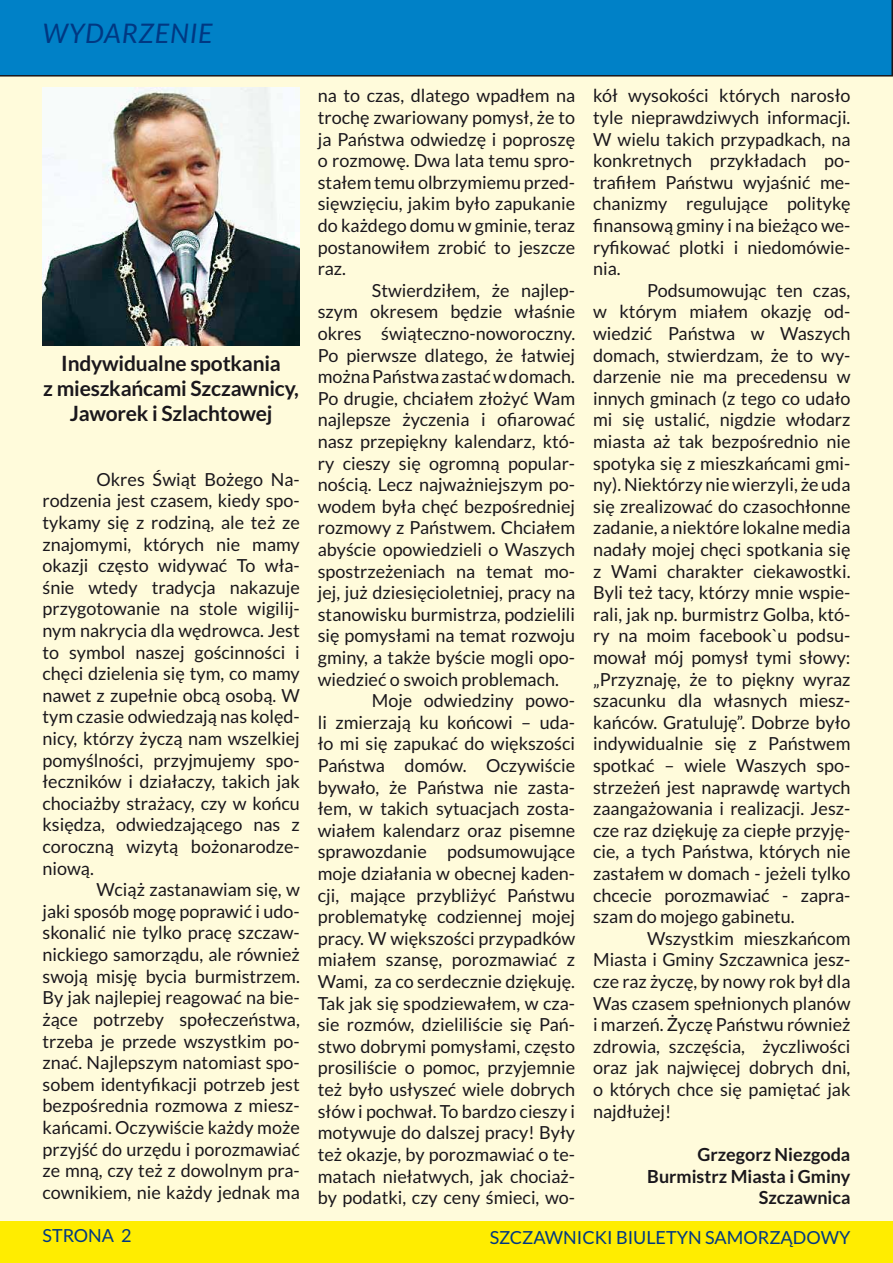
<style>
.page{position:relative;width:893px;height:1263px;background:#fff}
.page>*{position:absolute;margin:0;border:0;box-sizing:border-box;transform-origin:0 0}
.t1{font:italic 27px "Lato";letter-spacing:.03em;color:#003882}
.t2{font:700 21px/25.2px "Lato";letter-spacing:-.01em;color:#1a171c;text-align:center}
.t3{font:18px/21.6px "Lato";color:#1a171c;text-align:justify}
.t4{font:700 18px/21.6px "Lato";color:#1a171c;text-align:right}
.t5{font:18px "Lato";color:#003882}
</style>
<div class="page">
<div style="left:0;top:1220px;width:893px;height:43px;background:#ffed00"></div>
<div style="left:0;top:0;width:893px;height:1220px;background:#fffbdb"></div>
<hr style="left:892px;top:0;width:1px;height:1220px;background:#d3d1e4">
<div style="left:0;top:0;width:893px;height:77px;background:#0081c7"></div>
<img style="left:43px;top:88px;width:257px;height:257px">
<h1 class="t1" style="left:43px;top:18px;width:172px">WYDARZENIE</h1>
<p class="t2" style="left:43px;top:350px;width:257px">Indywidualne spotkania<br>z mieszkańcami Szczawnicy,<br>Jaworek i Szlachtowej</p>
<p class="t3" style="left:43px;top:468px;width:259px;text-indent:54px">Okres Świąt Bożego Na&shy;rodzenia jest czasem, kiedy spo&shy;tykamy się z rodziną, ale też ze znajomymi, których nie mamy okazji często widywać To wła&shy;śnie wtedy tradycja nakazuje przygotowanie na stole wigilij&shy;nym nakrycia dla wędrowca. Jest to symbol naszej gościnności i chęci dzielenia się tym, co mamy nawet z zupełnie obcą osobą. W tym czasie odwiedzają nas kolęd&shy;nicy, którzy życzą nam wszelkiej pomyślności, przyjmujemy spo&shy;łeczników i działaczy, takich jak chociażby strażacy, czy w końcu księdza, odwiedzającego nas z coroczną wizytą bożonarodze&shy;niową.</p>
<p class="t3" style="left:43px;top:879px;width:259px;text-indent:54px">Wciąż zastanawiam się, w jaki sposób mogę poprawić i udo&shy;skonalić nie tylko pracę szczaw&shy;nickiego samorządu, ale również swoją misję bycia burmistrzem.<br>By jak najlepiej reagować na bie&shy;żące potrzeby społeczeństwa, trzeba je przede wszystkim po&shy;znać. Najlepszym natomiast spo&shy;sobem identyfikacji potrzeb jest bezpośrednia rozmowa z miesz&shy;kańcami. Oczywiście każdy może przyjść do urzędu i porozmawiać ze mną, czy też z dowolnym pra&shy;cownikiem, nie każdy jednak ma</p>
<p class="t3" style="left:318px;top:85px;width:259px">na to czas, dlatego wpadłem na trochę zwariowany pomysł, że to ja Państwa odwiedzę i poproszę o rozmowę. Dwa lata temu spro&shy;stałem temu olbrzymiemu przed&shy;sięwzięciu, jakim było zapukanie do każdego domu w gminie, teraz postanowiłem zrobić to jeszcze raz.</p>
<p class="t3" style="left:372px;top:279px;width:205px">Stwierdziłem, że najlep-</p>
<p class="t3" style="left:318px;top:301px;width:259px">szym okresem będzie właśnie</p>
<p class="t3" style="left:318px;top:323px;width:259px">okres świąteczno-noworoczny.</p>
<p class="t3" style="left:318px;top:344px;width:259px">Po pierwsze dlatego, że łatwiej</p>
<p class="t3" style="left:318px;top:366px;width:259px">można Państwa zastać w domach.</p>
<p class="t3" style="left:318px;top:387px;width:259px">Po drugie, chciałem złożyć Wam</p>
<p class="t3" style="left:318px;top:409px;width:259px">najlepsze życzenia i ofiarować</p>
<p class="t3" style="left:318px;top:431px;width:259px">nasz przepiękny kalendarz, któ-</p>
<p class="t3" style="left:318px;top:452px;width:259px">ry cieszy się ogromną popular-</p>
<p class="t3" style="left:318px;top:474px;width:259px">nością. Lecz najważniejszym po-</p>
<p class="t3" style="left:318px;top:495px;width:259px">wodem była chęć bezpośredniej</p>
<p class="t3" style="left:318px;top:517px;width:259px">rozmowy z Państwem. Chciałem</p>
<p class="t3" style="left:318px;top:539px;width:259px">abyście opowiedzieli o Waszych</p>
<p class="t3" style="left:318px;top:560px;width:259px">spostrzeżeniach na temat mo-</p>
<p class="t3" style="left:318px;top:582px;width:259px">jej, już dziesięcioletniej, pracy na</p>
<p class="t3" style="left:318px;top:603px;width:259px">stanowisku burmistrza, podzielili</p>
<p class="t3" style="left:318px;top:625px;width:259px">się pomysłami na temat rozwoju</p>
<p class="t3" style="left:318px;top:647px;width:259px">gminy, a także byście mogli opo-</p>
<p class="t3" style="left:318px;top:668px;width:243px">wiedzieć o swoich problemach.</p>
<p class="t3" style="left:372px;top:690px;width:205px">Moje odwiedziny powo-</p>
<p class="t3" style="left:318px;top:711px;width:259px">li zmierzają ku końcowi – uda-</p>
<p class="t3" style="left:318px;top:733px;width:259px">ło mi się zapukać do większości</p>
<p class="t3" style="left:318px;top:755px;width:259px">Państwa domów. Oczywiście</p>
<p class="t3" style="left:318px;top:776px;width:259px">bywało, że Państwa nie zasta-</p>
<p class="t3" style="left:318px;top:798px;width:259px">łem, w takich sytuacjach zosta-</p>
<p class="t3" style="left:318px;top:819px;width:259px">wiałem kalendarz oraz pisemne</p>
<p class="t3" style="left:318px;top:841px;width:259px">sprawozdanie podsumowujące</p>
<p class="t3" style="left:318px;top:863px;width:259px">moje działania w obecnej kaden-</p>
<p class="t3" style="left:318px;top:884px;width:259px">cji, mające przybliżyć Państwu</p>
<p class="t3" style="left:318px;top:906px;width:259px">problematykę codziennej mojej</p>
<p class="t3" style="left:318px;top:927px;width:259px">pracy. W większości przypadków</p>
<p class="t3" style="left:318px;top:949px;width:259px">miałem szansę, porozmawiać z</p>
<p class="t3" style="left:318px;top:971px;width:259px">Wami, za co serdecznie dziękuję.</p>
<p class="t3" style="left:318px;top:992px;width:259px">Tak jak się spodziewałem, w cza-</p>
<p class="t3" style="left:318px;top:1014px;width:259px">sie rozmów, dzieliliście się Pań-</p>
<p class="t3" style="left:318px;top:1035px;width:259px">stwo dobrymi pomysłami, często</p>
<p class="t3" style="left:318px;top:1057px;width:259px">prosiliście o pomoc, przyjemnie</p>
<p class="t3" style="left:318px;top:1079px;width:259px">też było usłyszeć wiele dobrych</p>
<p class="t3" style="left:318px;top:1100px;width:259px">słów i pochwał. To bardzo cieszy i</p>
<p class="t3" style="left:318px;top:1122px;width:259px">motywuje do dalszej pracy! Były</p>
<p class="t3" style="left:318px;top:1143px;width:259px">też okazje, by porozmawiać o te-</p>
<p class="t3" style="left:318px;top:1165px;width:259px">matach niełatwych, jak chociaż-</p>
<p class="t3" style="left:318px;top:1187px;width:259px">by podatki, czy ceny śmieci, wo-</p>
<p class="t3" style="left:593px;top:85px;width:259px">kół wysokości których narosło tyle nieprawdziwych informacji.<br>W wielu takich przypadkach, na konkretnych przykładach po&shy;trafiłem Państwu wyjaśnić me&shy;chanizmy regulujące politykę finansową gminy i na bieżąco we&shy;ryfikować plotki i niedomówie&shy;nia.</p>
<p class="t3" style="left:593px;top:279px;width:259px;text-indent:54px">Podsumowując ten czas, w którym miałem okazję od&shy;wiedzić Państwa w Waszych domach, stwierdzam, że to wy&shy;darzenie nie ma precedensu w innych gminach (z tego co udało mi się ustalić, nigdzie włodarz miasta aż tak bezpośrednio nie spotyka się z mieszkańcami gmi&shy;ny). Niektórzy nie wierzyli, że uda się zrealizować do czasochłonne zadanie, a niektóre lokalne media nadały mojej chęci spotkania się z Wami charakter ciekawostki.<br>Byli też tacy, którzy mnie wspie&shy;rali, jak np. burmistrz Golba, któ&shy;ry na moim facebook`u podsu&shy;mował mój pomysł tymi słowy: „Przyznaję, że to piękny wyraz szacunku dla własnych miesz&shy;kańców. Gratuluję”. Dobrze było indywidualnie się z Państwem spotkać – wiele Waszych spo&shy;strzeżeń jest naprawdę wartych zaangażowania i realizacji. Jesz&shy;cze raz dziękuję za ciepłe przyję&shy;cie, a tych Państwa, których nie zastałem w domach - jeżeli tylko chcecie porozmawiać - zapra&shy;szam do mojego gabinetu.</p>
<p class="t3" style="left:593px;top:927px;width:259px;text-indent:54px">Wszystkim mieszkańcom Miasta i Gminy Szczawnica jesz&shy;cze raz życzę, by nowy rok był dla Was czasem spełnionych planów i marzeń. Życzę Państwu również zdrowia, szczęścia, życzliwości oraz jak najwięcej dobrych dni, o których chce się pamiętać jak najdłużej!</p>
<p class="t4" style="left:647px;top:1143px;width:205px">Grzegorz Niezgoda<br>Burmistrz Miasta i Gminy<br>Szczawnica</p>
<p class="t5" style="left:43px;top:1225px;width:90px">STRONA 2</p>
<p class="t5" style="left:490px;top:1227px;width:362px">SZCZAWNICKI BIULETYN SAMORZĄDOWY</p>
</div>
